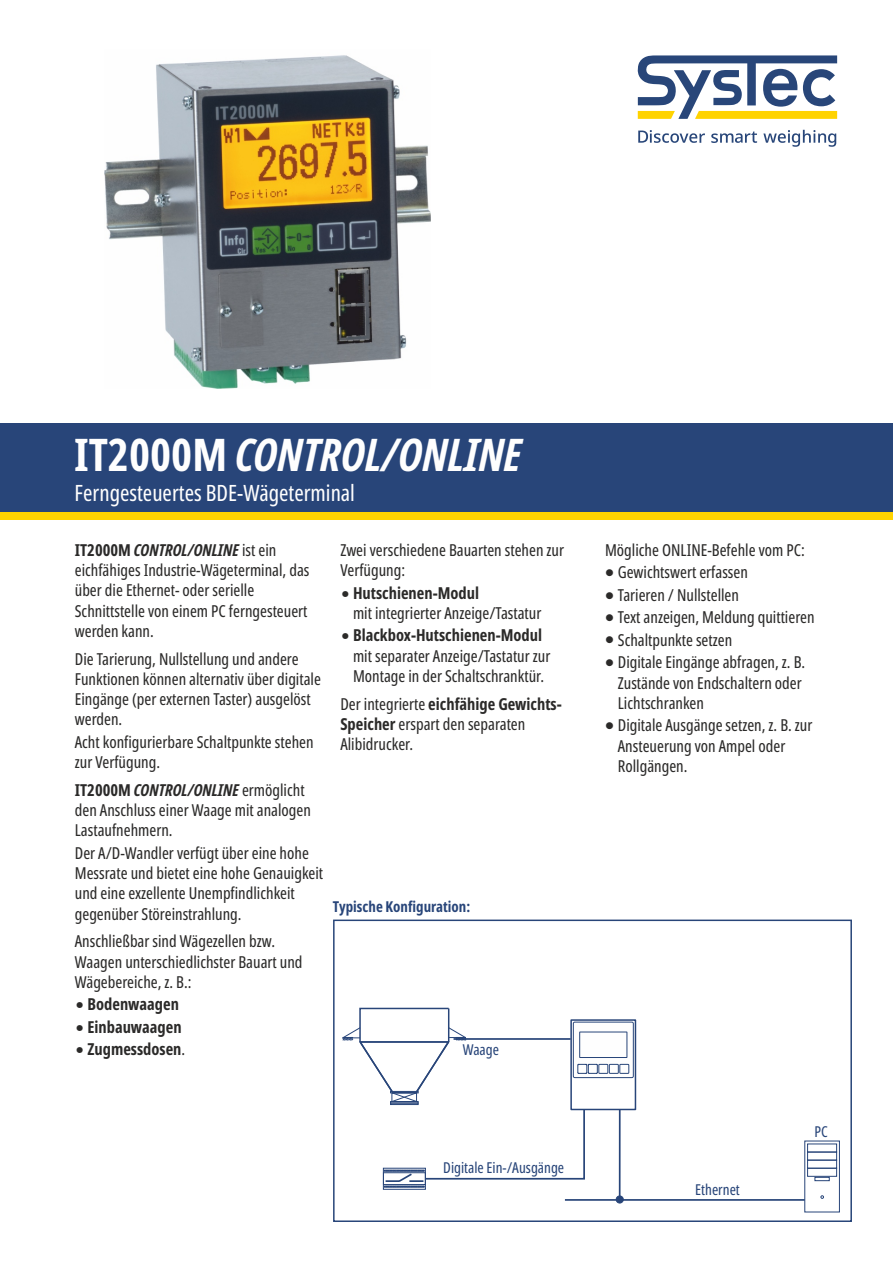
<style>
.page{position:relative;width:893px;height:1263px;background:#fff}
.page>*{position:absolute;margin:0;border:0;box-sizing:border-box;transform-origin:0 0}
.t1{font:italic 700 extra-condensed 45px "Noto Sans";color:#fefefe}
.t2{font:extra-condensed 22.5px "Noto Sans";color:#fefefe}
.t3{font:extra-condensed 16.5px/20.2px "Noto Sans";color:#2b2a29}
.t4{font:700 extra-condensed 16.5px/22.5px "Noto Sans";color:#2b2a29}
.t5{font:extra-condensed 15px "Noto Sans";color:#284579}
.t6{font:700 extra-condensed 15px "Noto Sans";color:#284579}
.s1{font-style:normal}
.s2{font-weight:700}
.s3{font-weight:700;font-style:italic}
.s4{font-weight:400}
</style>
<div class="page">
<div style="left:333px;top:919px;width:519px;height:303px;border:2px solid #284579"></div>
<div style="left:0;top:423px;width:893px;height:89px;background:#284579"></div>
<div style="left:0;top:512px;width:893px;height:8px;background:#ffd300"></div>
<img style="left:104px;top:55px;width:326px;height:334px">
<div style="left:570px;top:1019px;width:66px;height:91px;border:2px solid #284579"></div>
<div style="left:616px;top:1196px;width:7px;height:7px;background:#284579;border:1px solid #284579;border-radius:50%"></div>
<hr style="left:565px;top:1199px;width:240px;height:2px;background:#284579">
<hr style="left:619px;top:1110px;width:2px;height:89px;background:#284579">
<div style="left:804px;top:1140px;width:36px;height:72px;border:1px solid #284579"></div>
<div style="left:807px;top:1152px;width:30px;height:8px;border:1px solid #284579"></div>
<div style="left:807px;top:1160px;width:30px;height:8px;border:1px solid #284579"></div>
<div style="left:807px;top:1168px;width:30px;height:8px;border:1px solid #284579"></div>
<div style="left:815px;top:1177px;width:14px;height:4px;border:1px solid #284579"></div>
<div style="left:383px;top:1168px;width:43px;height:21px;border:1px solid #284579"></div>
<svg style="left:342px;top:1007px;width:292px;height:180px"></svg>
<svg style="left:638px;top:130px;width:67px;height:13px"></svg>
<svg style="left:711px;top:131px;width:46px;height:12px"></svg>
<svg style="left:763px;top:130px;width:73px;height:17px"></svg>
<svg style="left:637px;top:55px;width:200px;height:64px"></svg>
<h1 class="t1" style="left:74px;top:423px;width:449px"><span class="s1">IT2000M</span> CONTROL/ONLINE</h1>
<h2 class="t2" style="left:75px;top:477px;width:282px">Ferngesteuertes BDE-Wägeterminal</h2>
<p class="t3" style="left:75px;top:539px;width:236px"><span class="s2">IT2000M</span> <span class="s3">CONTROL/ONLINE</span> ist ein eichfähiges Industrie-Wägeterminal, das über die Ethernet- oder serielle<br>Schnittstelle von einem PC ferngesteuert werden kann.</p>
<p class="t3" style="left:75px;top:648px;width:248px">Die Tarierung, Nullstellung und andere Funktionen können alternativ über digitale Eingänge (per externen Taster) ausgelöst werden.</p>
<p class="t3" style="left:75px;top:731px;width:240px">Acht konfigurierbare Schaltpunkte stehen zur Verfügung.</p>
<p class="t3" style="left:75px;top:779px;width:238px"><span class="s2">IT2000M</span> <span class="s3">CONTROL/ONLINE</span> ermöglicht den Anschluss einer Waage mit analogen<br>Lastaufnehmern.</p>
<p class="t3" style="left:75px;top:842px;width:250px">Der A/D-Wandler verfügt über eine hohe Messrate und bietet eine hohe Genauigkeit und eine exzellente Unempfindlichkeit gegenüber Störeinstrahlung.</p>
<p class="t3" style="left:75px;top:931px;width:229px">Anschließbar sind Wägezellen bzw.<br>Waagen unterschiedlichster Bauart und<br>Wägebereiche, z. B.:</p>
<p class="t4" style="left:87px;top:993px;width:99px">Bodenwaagen<br>Einbauwaagen<br>Zugmessdosen<span class="s4">.</span></p>
<p class="t3" style="left:340px;top:539px;width:225px">Zwei verschiedene Bauarten stehen zur<br>Verfügung:</p>
<p class="t4" style="left:353px;top:581px;width:128px">Hutschienen-Modul</p>
<p class="t3" style="left:353px;top:602px;width:190px">mit integrierter Anzeige/Tastatur</p>
<p class="t4" style="left:353px;top:624px;width:191px">Blackbox-Hutschienen-Modul</p>
<p class="t3" style="left:353px;top:645px;width:199px">mit separater Anzeige/Tastatur zur<br>Montage in der Schaltschranktür.</p>
<p class="t3" style="left:340px;top:693px;width:223px">Der integrierte <span class="s2">eichfähige Gewichts-<br>Speicher</span> erspart den separaten<br>Alibidrucker.</p>
<p class="t6" style="left:333px;top:896px;width:139px">Typische Konfiguration:</p>
<p class="t5" style="left:463px;top:1038px;width:38px">Waage</p>
<p class="t5" style="left:443px;top:1157px;width:122px">Digitale Ein-/Ausgänge</p>
<p class="t3" style="left:605px;top:539px;width:201px">Mögliche ONLINE-Befehle vom PC:</p>
<p class="t3" style="left:605px;top:562px;width:144px">● Gewichtswert erfassen</p>
<p class="t3" style="left:605px;top:584px;width:135px">● Tarieren / Nullstellen</p>
<p class="t3" style="left:605px;top:607px;width:211px">● Text anzeigen, Meldung quittieren</p>
<p class="t3" style="left:605px;top:629px;width:129px">● Schaltpunkte setzen</p>
<p class="t3" style="left:618px;top:652px;width:189px;text-indent:-13px">● Digitale Eingänge abfragen, z. B.<br>Zustände von Endschaltern oder<br>Lichtschranken</p>
<p class="t3" style="left:618px;top:715px;width:196px;text-indent:-13px">● Digitale Ausgänge setzen, z. B. zur<br>Ansteuerung von Ampel oder<br>Rollgängen.</p>
<p class="t5" style="left:695px;top:1179px;width:46px">Ethernet</p>
<p class="t5" style="left:814px;top:1121px;width:15px">PC</p>
</div>
